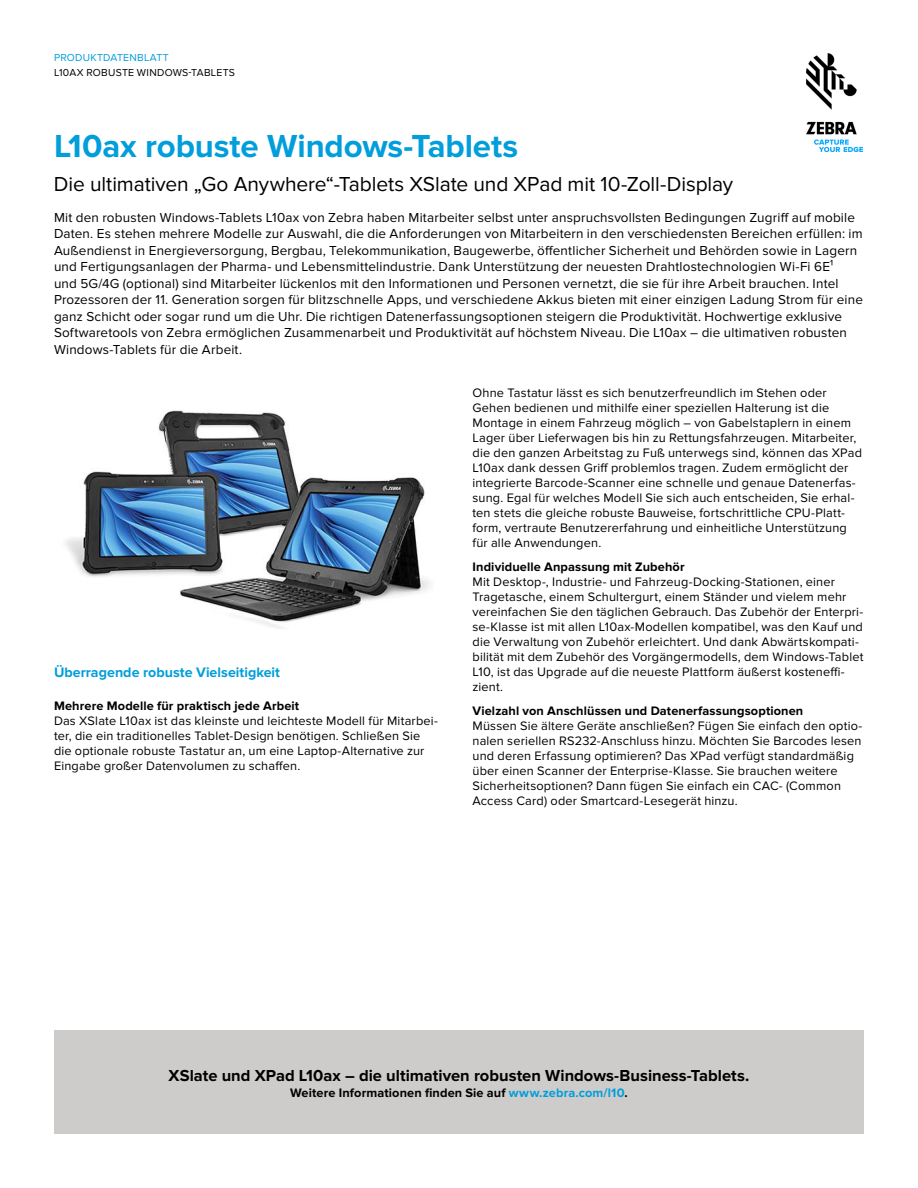
<style>
.page{position:relative;width:918px;height:1188px;background:#fff}
.page>*{position:absolute;margin:0;border:0;box-sizing:border-box;transform-origin:0 0}
.t1{font:700 33px "Proxima Nova";letter-spacing:-.005em;color:#009edb}
.t2{font:21px "Proxima Nova";letter-spacing:-.005em;color:#000}
.t3{font:700 16.5px "Proxima Nova";color:#000}
.t4{font:700 14.25px "Proxima Nova";color:#009edb}
.t5{font:13.5px/16.5px "Proxima Nova";letter-spacing:.01em;color:#000}
.t6{font:12.75px/15px "Proxima Nova";letter-spacing:.015em;color:#000}
.t7{font:700 12.75px "Proxima Nova";letter-spacing:.01em;color:#000}
.t8{font:10.5px "Proxima Nova";letter-spacing:.025em;color:#000}
.t9{font:10.5px "Proxima Nova";letter-spacing:.025em;color:#009edb}
.s1{color:#009edb}
</style>
<div class="page">
<img style="left:806px;top:54px;width:56px;height:97px">
<div style="left:54px;top:1031px;width:810px;height:103px;background:#cdccca"></div>
<img style="left:65px;top:410px;width:365px;height:219px">
<p class="t9" style="left:54px;top:52px;width:116px">PRODUKTDATENBLATT</p>
<p class="t8" style="left:54px;top:66px;width:183px">L10AX ROBUSTE WINDOWS-TABLETS</p>
<h1 class="t1" style="left:54px;top:127px;width:466px">L10ax robuste Windows-Tablets</h1>
<h2 class="t2" style="left:54px;top:172px;width:681px">Die ultimativen „Go Anywhere“-Tablets XSlate und XPad mit 10-Zoll-Display</h2>
<p class="t5" style="left:54px;top:209px;width:810px">Mit den robusten Windows-Tablets L10ax von Zebra haben Mitarbeiter selbst unter anspruchsvollsten Bedingungen Zugriff auf mobile Daten. Es stehen mehrere Modelle zur Auswahl, die die Anforderungen von Mitarbeitern in den verschiedensten Bereichen erfüllen: im Außendienst in Energieversorgung, Bergbau, Telekommunikation, Baugewerbe, öffentlicher Sicherheit und Behörden sowie in Lagern und Fertigungsanlagen der Pharma- und Lebensmittelindustrie. Dank Unterstützung der neuesten Drahtlostechnologien Wi-Fi 6E¹<br>und 5G/4G (optional) sind Mitarbeiter lückenlos mit den Informationen und Personen vernetzt, die sie für ihre Arbeit brauchen. Intel Prozessoren der 11. Generation sorgen für blitzschnelle Apps, und verschiedene Akkus bieten mit einer einzigen Ladung Strom für eine ganz Schicht oder sogar rund um die Uhr. Die richtigen Datenerfassungsoptionen steigern die Produktivität. Hochwertige exklusive Softwaretools von Zebra ermöglichen Zusammenarbeit und Produktivität auf höchstem Niveau. Die L10ax – die ultimativen robusten Windows-Tablets für die Arbeit.</p>
<p class="t4" style="left:54px;top:664px;width:228px">Überragende robuste Vielseitigkeit</p>
<p class="t7" style="left:54px;top:698px;width:247px">Mehrere Modelle für praktisch jede Arbeit</p>
<p class="t6" style="left:54px;top:713px;width:385px">Das XSlate L10ax ist das kleinste und leichteste Modell für Mitarbei&shy;ter, die ein traditionelles Tablet-Design benötigen. Schließen Sie die optionale robuste Tastatur an, um eine Laptop-Alternative zur Eingabe großer Datenvolumen zu schaffen.</p>
<p class="t6" style="left:472px;top:386px;width:391px">Ohne Tastatur lässt es sich benutzerfreundlich im Stehen oder Gehen bedienen und mithilfe einer speziellen Halterung ist die Montage in einem Fahrzeug möglich – von Gabelstaplern in einem Lager über Lieferwagen bis hin zu Rettungsfahrzeugen. Mitarbeiter, die den ganzen Arbeitstag zu Fuß unterwegs sind, können das XPad L10ax dank dessen Griff problemlos tragen. Zudem ermöglicht der integrierte Barcode-Scanner eine schnelle und genaue Datenerfas&shy;sung. Egal für welches Modell Sie sich auch entscheiden, Sie erhal&shy;ten stets die gleiche robuste Bauweise, fortschrittliche CPU-Platt&shy;form, vertraute Benutzererfahrung und einheitliche Unterstützung für alle Anwendungen.</p>
<p class="t7" style="left:472px;top:560px;width:214px">Individuelle Anpassung mit Zubehör</p>
<p class="t6" style="left:472px;top:575px;width:393px">Mit Desktop-, Industrie- und Fahrzeug-Docking-Stationen, einer Tragetasche, einem Schultergurt, einem Ständer und vielem mehr vereinfachen Sie den täglichen Gebrauch. Das Zubehör der Enterpri&shy;se-Klasse ist mit allen L10ax-Modellen kompatibel, was den Kauf und die Verwaltung von Zubehör erleichtert. Und dank Abwärtskompati&shy;bilität mit dem Zubehör des Vorgängermodells, dem Windows-Tablet L10, ist das Upgrade auf die neueste Plattform äußerst kosteneffi&shy;zient.</p>
<p class="t7" style="left:472px;top:704px;width:332px">Vielzahl von Anschlüssen und Datenerfassungsoptionen</p>
<p class="t6" style="left:472px;top:719px;width:391px">Müssen Sie ältere Geräte anschließen? Fügen Sie einfach den optio&shy;nalen seriellen RS232-Anschluss hinzu. Möchten Sie Barcodes lesen und deren Erfassung optimieren? Das XPad verfügt standardmäßig über einen Scanner der Enterprise-Klasse. Sie brauchen weitere Sicherheitsoptionen? Dann fügen Sie einfach ein CAC- (Common Access Card) oder Smartcard-Lesegerät hinzu.</p>
<p class="t3" style="left:169px;top:1066px;width:582px">XSlate und XPad L10ax – die ultimativen robusten Windows-Business-Tablets.</p>
<p class="t7" style="left:290px;top:1085px;width:339px">Weitere Informationen finden Sie auf <span class="s1">www.zebra.com/l10</span>.</p>
</div>
